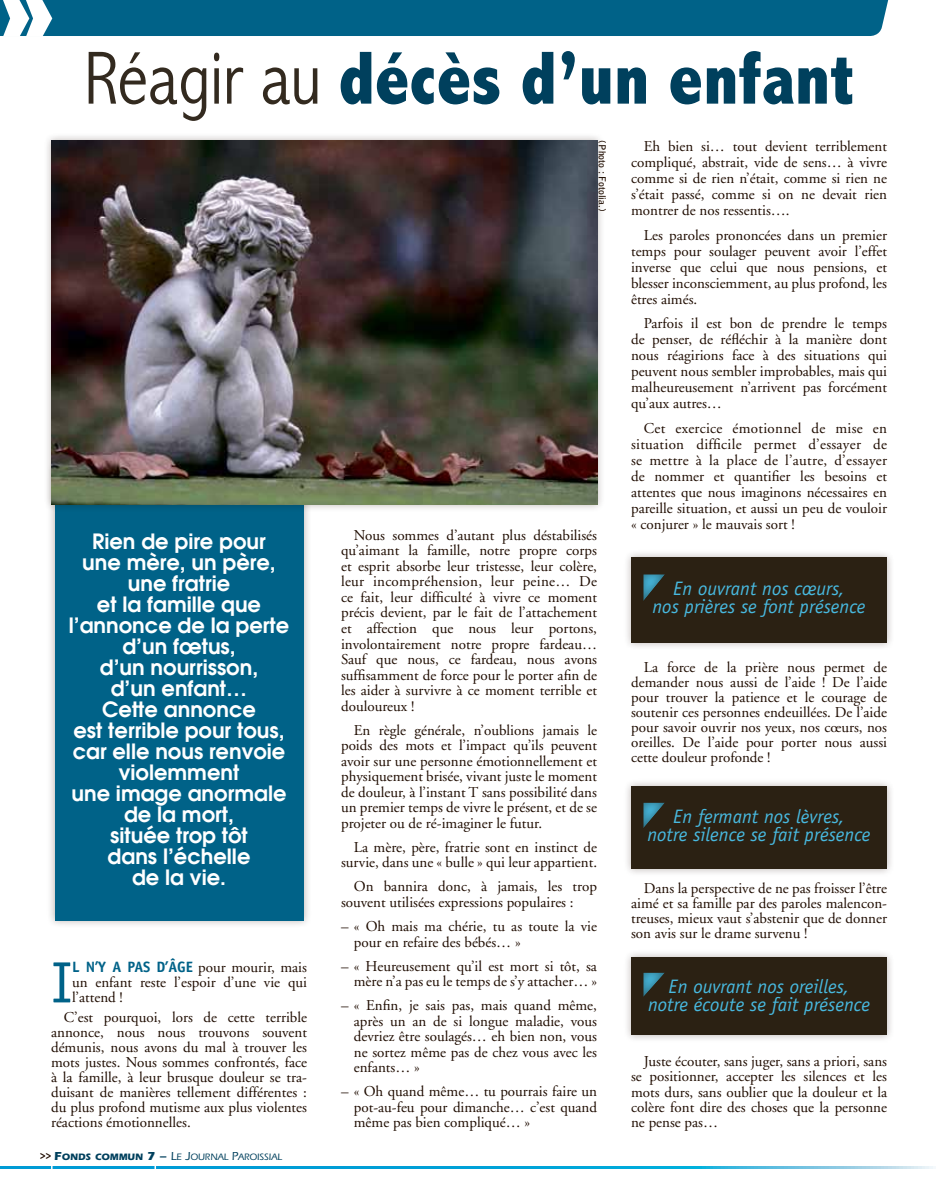
<style>
.page{position:relative;width:936px;height:1191px;background:#fff}
.page>*{position:absolute;margin:0;border:0;box-sizing:border-box;transform-origin:0 0}
.t1{font:99px "Univers Ultra Bold DTC SC800";color:#fff;scale:.89 1}
.t2{font:800 condensed 75.9px "Abadi";color:#00405d}
.t3{font:58.35px "Officina Sans";color:#006288}
.t4{font:600 21px/21px "Avant Garde";color:#fff;text-align:center}
.t5{font:italic 19.5px/18px "Officina Sans";color:#48b9df;text-align:center}
.t6{font:15px/15.6px "Adobe Garamond";color:#1f0c00;text-align:justify}
.t7{font:9.6px "Eras Medium DTC SC800";color:#00405d}
.t8{font:700 9.6px "Bell Gothic";color:#1f0c00}
.s1{font-weight:300;color:#332a1f}
.s2{font-family:"Officina Sans";font-weight:700;color:#006288}
.s3{font-family:"Eras Medium DTC";font-size:12px;color:#1f0c00}
.s4{font-family:"Eras Bold DTC SC800";font-size:12px}
.s5{font-family:"Eras Bold DTC SC800"}
.s6{font-family:"Eras Bold DTC";font-size:12px}
.s7{font-family:"Eras Demi DTC";font-size:12px}
.s8{font-size:12px}
</style>
<div class="page">
<svg style="left:0;top:1166px;width:933px;height:2px"></svg>
<div style="left:51px;top:1136px;width:105px;height:35px;border:2px solid #fff"></div>
<div style="left:47px;top:459px;width:265px;height:469px;background:#1f0c00;opacity:.3"></div>
<div style="left:55px;top:468px;width:249px;height:452px;background:#006288"></div>
<div style="left:0;top:0;width:889px;height:36px;background:#006288"></div>
<div style="left:43px;top:132px;width:562px;height:380px;background:#1f0c00;opacity:.3"></div>
<img style="left:51px;top:140px;width:546px;height:364px">
<div style="left:622px;top:549px;width:273px;height:102px;background:#1f0c00;opacity:.3"></div>
<div style="left:631px;top:557px;width:256px;height:86px;background:#2b2113"></div>
<div style="left:640px;top:571px;width:26px;height:30px;background:#1f0c00;opacity:.5"></div>
<div style="left:622px;top:778px;width:273px;height:98px;background:#1f0c00;opacity:.3"></div>
<div style="left:631px;top:786px;width:256px;height:82px;background:#2b2113"></div>
<div style="left:640px;top:800px;width:26px;height:29px;background:#1f0c00;opacity:.5"></div>
<div style="left:622px;top:948px;width:273px;height:95px;background:#1f0c00;opacity:.3"></div>
<div style="left:631px;top:957px;width:256px;height:78px;background:#2b2113"></div>
<div style="left:640px;top:971px;width:26px;height:27px;background:#1f0c00;opacity:.5"></div>
<h1 class="t1" style="left:0;top:-51px;width:62px">»</h1>
<h2 class="t2" style="left:84px;top:34px;width:772px"><span class="s1">Réagir au</span> décès d’un enfant</h2>
<p class="t6" style="left:631px;top:139px;width:257px;line-height:16px;text-indent:13px">Eh bien si… tout devient terriblement compliqué, abstrait, vide de sens… à vivre comme si de rien n’était, comme si rien ne s’était passé, comme si on ne devait rien montrer de nos ressentis….</p>
<p class="t6" style="left:631px;top:227px;width:257px;line-height:16px;text-indent:13px">Les paroles prononcées dans un premier temps pour soulager peuvent avoir l’effet inverse que celui que nous pensions, et blesser inconsciemment, au plus profond, les êtres aimés.</p>
<p class="t6" style="left:631px;top:316px;width:257px;line-height:16px;text-indent:13px">Parfois il est bon de prendre le temps de penser, de réfléchir à la manière dont nous réagirions face à des situations qui peuvent nous sembler improbables, mais qui malheureusement n’arrivent pas forcément qu’aux autres…</p>
<p class="t6" style="left:631px;top:420px;width:257px;line-height:16px;text-indent:13px">Cet exercice émotionnel de mise en situation difficile permet d’essayer de se mettre à la place de l’autre, d’essayer de nommer et quantifier les besoins et attentes que nous imaginons nécessaires en pareille situation, et aussi un peu de vouloir « conjurer » le mauvais sort !</p>
<p class="t4" style="left:69px;top:530px;width:222px">Rien de pire pour<br>une mère, un père, une fratrie<br>et la famille que l’annonce de la perte d’un fœtus,<br>d’un nourrisson,<br>d’un enfant…<br>Cette annonce<br>est terrible pour tous, car elle nous renvoie violemment<br>une image anormale de la mort,<br>située trop tôt<br>dans l’échelle<br>de la vie.</p>
<p class="t8" style="left:608px;top:140px;width:72px;rotate:90deg">(Photo : Fotolia.)</p>
<p class="t6" style="left:341px;top:527px;width:257px;text-indent:13px">Nous sommes d’autant plus déstabilisés qu’aimant la famille, notre propre corps et esprit absorbe leur tristesse, leur colère, leur incompréhension, leur peine… De ce fait, leur difficulté à vivre ce moment précis devient, par le fait de l’attachement et affection que nous leur portons, involontairement notre propre fardeau… Sauf que nous, ce fardeau, nous avons suffisamment de force pour le porter afin de les aider à survivre à ce moment terrible et douloureux !</p>
<p class="t6" style="left:341px;top:722px;width:257px;text-indent:13px">En règle générale, n’oublions jamais le poids des mots et l’impact qu’ils peuvent avoir sur une personne émotionnellement et physiquement brisée, vivant juste le moment de douleur, à l’instant T sans possibilité dans un premier temps de vivre le présent, et de se projeter ou de ré-imaginer le futur.</p>
<p class="t6" style="left:341px;top:839px;width:257px;text-align:right">La mère, père, fratrie sont en instinct de survie, dans une « bulle » qui leur appartient.</p>
<p class="t6" style="left:341px;top:879px;width:257px;text-indent:13px">On bannira donc, à jamais, les trop souvent utilisées expressions populaires :</p>
<p class="t6" style="left:354px;top:918px;width:245px;text-indent:-13px">– « Oh mais ma chérie, tu as toute la vie pour en refaire des bébés… »</p>
<p class="t6" style="left:341px;top:958px;width:257px;text-align:right">– « Heureusement qu’il est mort si tôt, sa mère n’a pas eu le temps de s’y attacher… »</p>
<p class="t6" style="left:354px;top:998px;width:245px;text-indent:-13px">– « Enfin, je sais pas, mais quand même, après un an de si longue maladie, vous devriez être soulagés… eh bien non, vous ne sortez même pas de chez vous avec les enfants… »</p>
<p class="t6" style="left:354px;top:1084px;width:245px;text-indent:-13px">– « Oh quand même… tu pourrais faire un pot-au-feu pour dimanche… c’est quand même pas bien compliqué… »</p>
<h3 class="t5" style="left:652px;top:579px;width:214px">En ouvrant nos cœurs,<br>nos prières se font présence</h3>
<p class="t6" style="left:631px;top:660px;width:257px;line-height:15px;text-indent:13px">La force de la prière nous permet de demander nous aussi de l’aide ! De l’aide pour trouver la patience et le courage de soutenir ces personnes endeuillées. De l’aide pour savoir ouvrir nos yeux, nos cœurs, nos oreilles. De l’aide pour porter nous aussi cette douleur profonde !</p>
<h3 class="t5" style="left:647px;top:807px;width:225px">En fermant nos lèvres,<br>notre silence se fait présence</h3>
<p class="t6" style="left:631px;top:881px;width:257px;line-height:15px;text-indent:13px">Dans la perspective de ne pas froisser l’être aimé et sa famille par des paroles malencon&shy;treuses, mieux vaut s’abstenir que de donner son avis sur le drame survenu !</p>
<h3 class="t3" style="left:51px;top:948px;width:23px">I</h3>
<p class="t6" style="left:72px;top:960px;width:236px;line-height:15px"><span class="s2">L N’Y A PAS D’ÂGE</span> pour mourir, mais un enfant reste l’espoir d’une vie qui l’attend !</p>
<p class="t6" style="left:51px;top:1009px;width:257px;line-height:15px;text-indent:13px">C’est pourquoi, lors de cette terrible annonce, nous nous trouvons souvent démunis, nous avons du mal à trouver les mots justes. Nous sommes confrontés, face à la famille, à leur brusque douleur se tra&shy;duisant de manières tellement différentes : du plus profond mutisme aux plus violentes réactions émotionnelles.</p>
<h3 class="t5" style="left:648px;top:977px;width:223px">En ouvrant nos oreilles, notre écoute se fait présence</h3>
<p class="t6" style="left:631px;top:1053px;width:257px;text-indent:13px">Juste écouter, sans juger, sans a priori, sans se positionner, accepter les silences et les mots durs, sans oublier que la douleur et la colère font dire des choses que la personne ne pense pas…</p>
<p class="t7" style="left:40px;top:1151px;width:243px"><span class="s3">&gt;&gt;</span> <span class="s4">F</span><span class="s5">ONDS COMMUN</span> <span class="s6">7</span> <span class="s7">–</span> <span class="s8">L</span>E <span class="s8">J</span>OURNAL <span class="s8">P</span>AROISSIAL</p>
</div>
